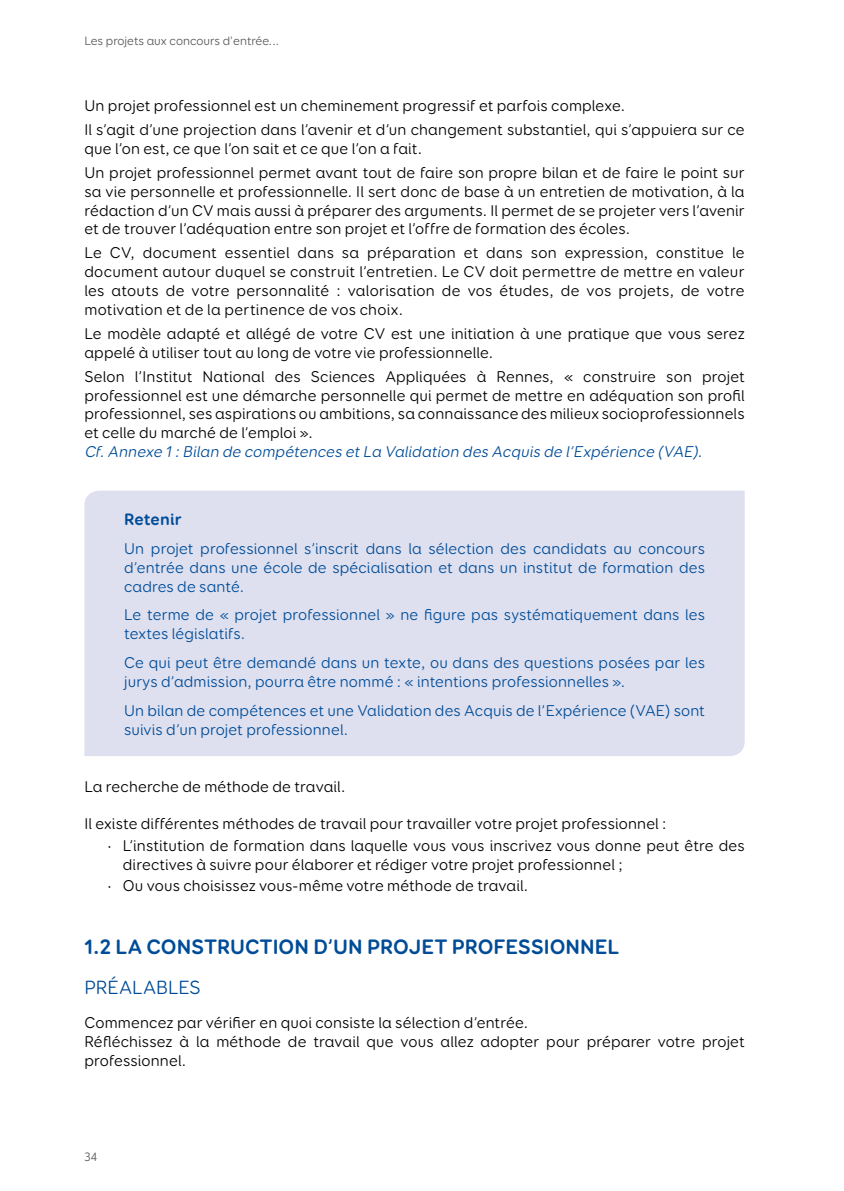
<style>
.page{position:relative;width:844px;height:1191px;background:#fff}
.page>*{position:absolute;margin:0;border:0;box-sizing:border-box;transform-origin:0 0}
.t1{font:700 21px "Booster Next FY";color:#004c98}
.t2{font:19.25px "Booster Next FY";letter-spacing:.005em;color:#004c98}
.t3{font:700 16.62px "Booster Next FY";color:#004c98}
.t4{font:15.75px/18.9px "Booster Next FY";letter-spacing:.01em;color:#000}
.t5{font:15.75px/18.9px "Booster Next FY";letter-spacing:.01em;color:#004c98}
.t6{font:italic 15.75px "Booster Next FY";color:#004c98}
.t7{font:12.25px "Booster Next FY";color:#58585a}
.s1{font-family:"Futura Std"}
</style>
<div class="page">
<div style="left:84px;top:490px;width:660px;height:266px;background:#dee0ef"></div>
<p class="t7" style="left:84px;top:33px;width:196px">Les projets aux concours d'entrée...</p>
<p class="t4" style="left:84px;top:94px;width:661px;line-height:23.8px">Un projet professionnel est un cheminement progressif et parfois complexe.<br>I l s’agit d’une projection dans l’avenir et d’un changement substantiel, qui s’appuiera sur ce</p>
<p class="t4" style="left:84px;top:136px;width:661px;line-height:23.8px">que l’on est, ce que l’on sait et ce que l’on a fait.<br>Un projet professionnel permet avant tout de faire son propre bilan et de faire le point sur</p>
<p class="t4" style="left:84px;top:182px;width:661px;text-align:justify">sa vie personnelle et professionnelle. I l sert donc de base à un entretien de motivation, à la rédaction d’un CV mais aussi à préparer des arguments. I l permet de se projeter vers l’avenir et de trouver l’adéquation entre son projet et l’offre de formation des écoles.</p>
<p class="t4" style="left:84px;top:243px;width:661px;text-align:justify">Le CV, document essentiel dans sa préparation et dans son expression, constitue le document autour duquel se construit l’entretien. Le CV doit permettre de mettre en valeur les atouts de votre personnalité : valorisation de vos études, de vos projets, de votre motivation et de la pertinence de vos choix.</p>
<p class="t4" style="left:84px;top:324px;width:661px">Le modèle adapté et allégé de votre CV est une initiation à une pratique que vous serez appelé à utiliser tout au long de votre vie professionnelle.</p>
<p class="t4" style="left:84px;top:367px;width:661px;text-align:justify">Selon l’I nstitut N ational des Sciences Appliquées à Rennes, « construire son projet professionnel est une démarche personnelle qui permet de mettre en adéquation son profil professionnel, ses aspirations ou ambitions, sa connaissance des milieux socioprofessionnels et celle du marché de l’emploi ».</p>
<p class="t6" style="left:84px;top:442px;width:622px">Cf.Annexe 1:Bilan de compétences etLa Validation des Acquis de l’Expérience (VAE).</p>
<p class="t3" style="left:124px;top:509px;width:59px">RETENIR</p>
<p class="t5" style="left:124px;top:539px;width:582px;text-align:justify">Un projet professionnel s’inscrit dans la sélection des candidats au concours d’entrée dans une école de spécialisation et dans un institut de formation des cadres de santé.</p>
<p class="t5" style="left:124px;top:605px;width:582px">Le terme de « projet professionnel » ne figure pas systématiquement dans les textes législatifs.</p>
<p class="t5" style="left:124px;top:653px;width:582px">Ce qui peut être demandé dans un texte, ou dans des questions posées par les jurys d’admission, pourra être nommé : « intentions professionnelles ».</p>
<p class="t5" style="left:124px;top:701px;width:582px">Un bilan de compétences et une Validation des Acquis de l’Expérience (VAE) sont suivis d’un projet professionnel.</p>
<p class="t4" style="left:84px;top:776px;width:262px">La recherche de méthode de travail.</p>
<p class="t4" style="left:107px;top:813px;width:639px;line-height:21.3px;text-indent:-23px">I l existe différentes méthodes de travail pour travailler votre projet professionnel :<br><span class="s1">·</span> L’institution de formation dans laquelle vous vous inscrivez vous donne peut être des</p>
<p class="t4" style="left:107px;top:853px;width:517px;line-height:21.3px;text-indent:16px">directives à suivre pour élaborer et rédiger votre projet professionnel ; <span class="s1">·</span> Ou vous choisissez vous-même votre méthode de travail.</p>
<h1 class="t1" style="left:84px;top:933px;width:530px">1.2 LA CONSTRUCTION D’UN PROJET PROFESSIONNEL</h1>
<p class="t2" style="left:84px;top:976px;width:118px">Préalables</p>
<p class="t4" style="left:84px;top:1013px;width:661px">Commencez par vérifier en quoi consiste la sélection d’entrée.<br>Réfléchissez à la méthode de travail que vous allez adopter pour préparer votre projet professionnel.</p>
<p class="t7" style="left:84px;top:1149px;width:14px">34</p>
</div>
